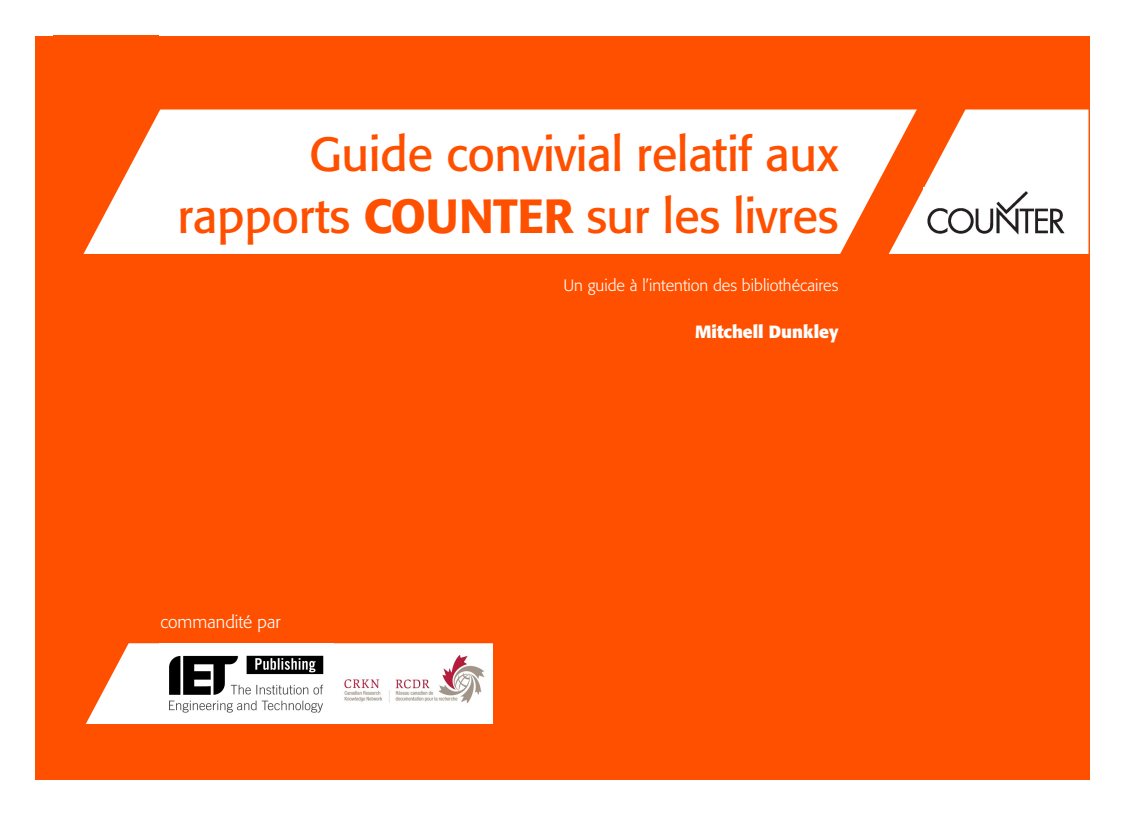
<style>
.page{position:relative;width:1124px;height:815px;background:#fff}
.page>*{position:absolute;margin:0;border:0;box-sizing:border-box;transform-origin:0 0}
.t1{font:47.5px/62.5px "Formata";letter-spacing:-.01em;color:#ff5000;text-align:right}
.t2{font:700 17.5px "Formata";color:#fff}
.t3{font:300 17.5px "Formata";color:#fff}
.t4{font:300 16.25px "Formata";color:#fff}
.s1{font-weight:500}
</style>
<div class="page">
<div style="left:35px;top:35px;width:1055px;height:745px;background:#ff5000"></div>
<div style="left:82px;top:110px;width:1006px;height:144px;background:#fff"></div>
<svg style="left:35px;top:35px;width:213px;height:219px"></svg>
<svg style="left:794px;top:35px;width:261px;height:219px"></svg>
<div style="left:53px;top:35px;width:70px;height:140px;background:#ff5000"></div>
<div style="left:88px;top:35px;width:70px;height:67px;background:#ff5000"></div>
<div style="left:83px;top:644px;width:409px;height:79px;background:#fff"></div>
<img style="left:251px;top:655px;width:73px;height:58px">
<div style="left:82px;top:643px;width:411px;height:81px;border:1px solid #fff"></div>
<svg style="left:82px;top:643px;width:169px;height:81px"></svg>
<div style="left:72px;top:635px;width:21px;height:22px;background:#ff5000"></div>
<img style="left:923px;top:188px;width:142px;height:55px">
<img style="left:344px;top:650px;width:148px;height:57px">
<p class="t1" style="left:177px;top:122px;width:662px">Guide convivial relatif aux rapports <span class="s1">COUNTER</span> sur les livres</p>
<p class="t3" style="left:160px;top:612px;width:121px">commandité par</p>
<p class="t4" style="left:563px;top:276px;width:276px">Un guide à l’intention des bibliothécaires</p>
<p class="t2" style="left:695px;top:321px;width:145px">Mitchell Dunkley</p>
</div>
